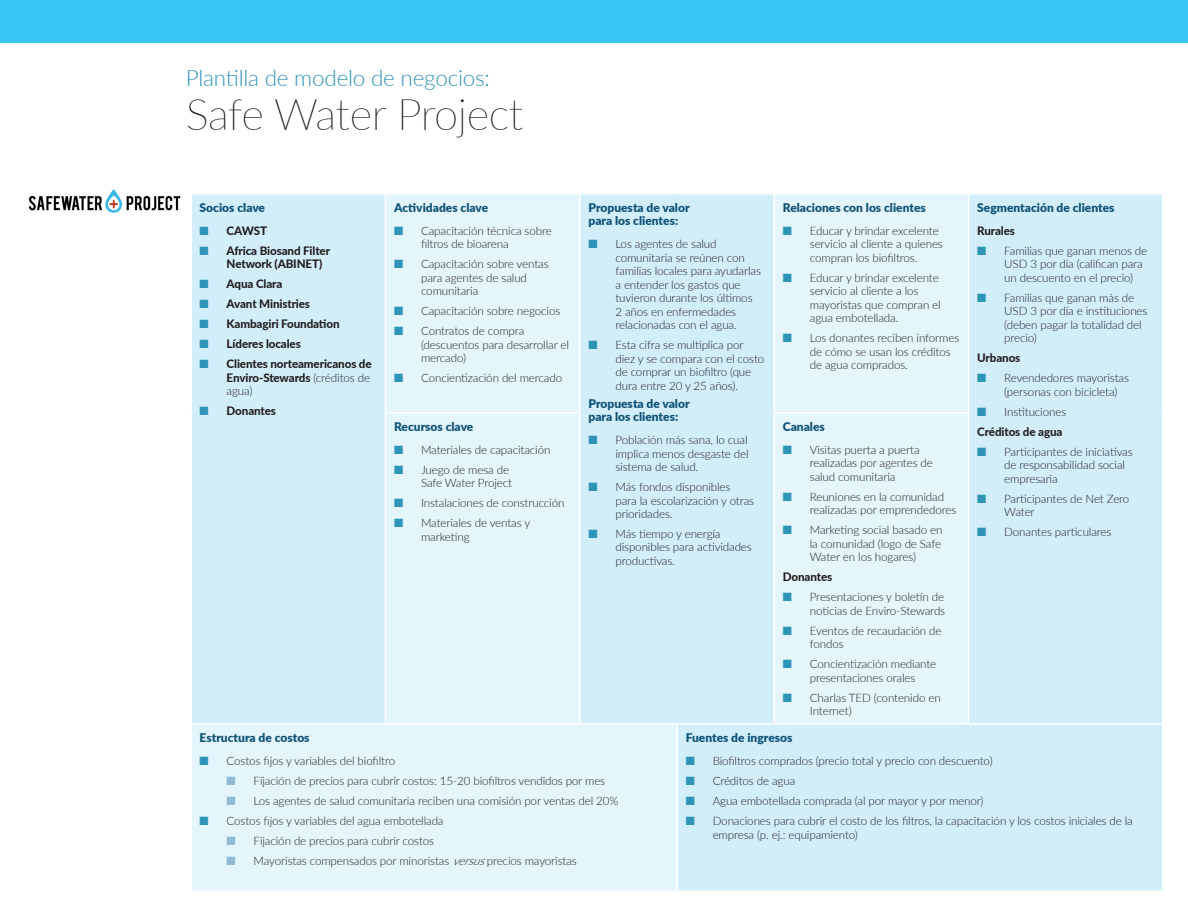
<style>
.page{position:relative;width:1188px;height:918px;background:#fff}
.page>*{position:absolute;margin:0;border:0;box-sizing:border-box;transform-origin:0 0}
.CaseStudy__heading{font:100 43.5px "Lato";letter-spacing:-.015em;color:#231f20}
.MainTableText{font:300 22.5px "Lato";letter-spacing:-.01em;color:#2f95b8}
.MainTableHeads{font:900 12px/13.5px "Lato";color:#0f5378}
.MainTableText-2{font:300 11.7px/13.5px "Lato";letter-spacing:-.01em;color:#231f20}
.MainTableText-3{font:800 11.7px/13.5px "Lato";letter-spacing:-.01em;color:#231f20}
.s1{color:#2f95b8}
.s2{font-weight:300}
.s3{color:#90bbd2}
.s4{font-style:italic}
</style>
<div class="page">
<div style="left:0;top:0;width:1188px;height:42px;background:#38c6f4"></div>
<div style="left:969px;top:194px;width:193px;height:697px;background:#d2eefb"></div>
<svg style="left:192px;top:194px;width:777px;height:697px;background:#dbf1fb"></svg>
<hr style="left:385px;top:194px;width:1px;height:218px;background:#fff">
<hr style="left:579px;top:194px;width:2px;height:218px;background:#fff">
<hr style="left:773px;top:194px;width:2px;height:218px;background:#fff">
<hr style="left:968px;top:194px;width:1px;height:218px;background:#fff">
<hr style="left:385px;top:412px;width:196px;height:1px;background:#fff">
<hr style="left:385px;top:413px;width:1px;height:310px;background:#fff">
<hr style="left:579px;top:413px;width:2px;height:310px;background:#fff">
<hr style="left:773px;top:412px;width:196px;height:1px;background:#fff">
<hr style="left:773px;top:413px;width:2px;height:310px;background:#fff">
<hr style="left:968px;top:413px;width:1px;height:310px;background:#fff">
<hr style="left:192px;top:723px;width:193px;height:2px;background:#fff">
<hr style="left:385px;top:723px;width:195px;height:2px;background:#fff">
<hr style="left:580px;top:723px;width:97px;height:2px;background:#fff">
<hr style="left:677px;top:723px;width:97px;height:2px;background:#fff">
<hr style="left:676px;top:725px;width:2px;height:166px;background:#fff">
<hr style="left:774px;top:723px;width:195px;height:2px;background:#fff">
<hr style="left:969px;top:723px;width:193px;height:2px;background:#fff">
<img style="left:28px;top:189px;width:153px;height:24px">
<p class="MainTableText" style="left:186px;top:62px;width:306px">Plantilla de modelo de negocios:</p>
<p class="CaseStudy__heading" style="left:186px;top:84px;width:339px">Safe Water Project</p>
<p class="MainTableHeads" style="left:200px;top:200px;width:67px">Socios clave</p>
<p class="MainTableText-3" style="left:200px;top:223px;width:69px"><span class="s1">■</span> CAWST</p>
<p class="MainTableText-3" style="left:227px;top:243px;width:105px;text-indent:-27px"><span class="s1">■</span> Africa Biosand Filter<br>Network (ABINET)</p>
<p class="MainTableText-3" style="left:200px;top:277px;width:84px"><span class="s1">■</span> Aqua Clara</p>
<p class="MainTableText-3" style="left:200px;top:297px;width:112px"><span class="s1">■</span> Avant Ministries</p>
<p class="MainTableText-3" style="left:200px;top:317px;width:142px"><span class="s1">■</span> Kambagiri Foundation</p>
<p class="MainTableText-3" style="left:200px;top:337px;width:103px"><span class="s1">■</span> Líderes locales</p>
<p class="MainTableText-3" style="left:227px;top:357px;width:147px;text-indent:-27px"><span class="s1">■</span> Clientes norteamericanos de<br>Enviro-Stewards <span class="s2">(créditos de agua)</span></p>
<p class="MainTableText-3" style="left:200px;top:404px;width:78px"><span class="s1">■</span> Donantes</p>
<p class="MainTableHeads" style="left:394px;top:200px;width:96px">Actividades clave</p>
<p class="MainTableText-2" style="left:421px;top:223px;width:132px;text-indent:-27px"><span class="s1">■</span> Capacitación técnica sobre filtros de bioarena</p>
<p class="MainTableText-2" style="left:421px;top:257px;width:129px;text-indent:-27px"><span class="s1">■</span> Capacitación sobre ventas para agentes de salud comunitaria</p>
<p class="MainTableText-2" style="left:394px;top:304px;width:168px"><span class="s1">■</span> Capacitación sobre negocios</p>
<p class="MainTableText-2" style="left:421px;top:324px;width:149px;text-indent:-27px"><span class="s1">■</span> Contratos de compra (descuentos para desarrollar el mercado)</p>
<p class="MainTableText-2" style="left:394px;top:371px;width:170px"><span class="s1">■</span> Concientización del mercado</p>
<p class="MainTableHeads" style="left:394px;top:419px;width:81px">Recursos clave</p>
<p class="MainTableText-2" style="left:394px;top:443px;width:158px"><span class="s1">■</span> Materiales de capacitación</p>
<p class="MainTableText-2" style="left:394px;top:463px;width:120px;text-align:right"><span class="s1">■</span> Juego de mesa de<br>Safe Water Project</p>
<p class="MainTableText-2" style="left:394px;top:496px;width:172px"><span class="s1">■</span> Instalaciones de construcción</p>
<p class="MainTableText-2" style="left:421px;top:516px;width:111px;text-indent:-27px"><span class="s1">■</span> Materiales de ventas y marketing</p>
<p class="MainTableHeads" style="left:588px;top:200px;width:103px">Propuesta de valor para los clientes:</p>
<p class="MainTableText-2" style="left:615px;top:237px;width:147px;text-indent:-27px"><span class="s1">■</span> Los agentes de salud comunitaria se reúnen con familias locales para ayudarlas a entender los gastos que tuvieron durante los últimos<br>2 años en enfermedades relacionadas con el agua.</p>
<p class="MainTableText-2" style="left:615px;top:338px;width:150px;text-indent:-27px"><span class="s1">■</span> Esta cifra se multiplica por diez y se compara con el costo de comprar un biofiltro (que dura entre 20 y 25 años).</p>
<p class="MainTableHeads" style="left:588px;top:396px;width:103px">Propuesta de valor para los clientes:</p>
<p class="MainTableText-2" style="left:615px;top:433px;width:135px;text-align:justify;text-indent:-27px"><span class="s1">■</span> Población más sana, lo cual implica menos desgaste del sistema de salud.</p>
<p class="MainTableText-2" style="left:615px;top:480px;width:140px;text-indent:-27px"><span class="s1">■</span> Más fondos disponibles para la escolarización y otras prioridades.</p>
<p class="MainTableText-2" style="left:615px;top:527px;width:138px;text-indent:-27px"><span class="s1">■</span> Más tiempo y energía disponibles para actividades productivas.</p>
<p class="MainTableHeads" style="left:783px;top:200px;width:144px">Relaciones con los clientes</p>
<p class="MainTableText-2" style="left:810px;top:223px;width:135px;text-indent:-27px"><span class="s1">■</span> Educar y brindar excelente servicio al cliente a quienes compran los biofiltros.</p>
<p class="MainTableText-2" style="left:810px;top:270px;width:132px;text-indent:-27px"><span class="s1">■</span> Educar y brindar excelente servicio al cliente a los mayoristas que compran el agua embotellada.</p>
<p class="MainTableText-2" style="left:810px;top:331px;width:151px;text-indent:-27px"><span class="s1">■</span> Los donantes reciben informes de cómo se usan los créditos de agua comprados.</p>
<p class="MainTableHeads" style="left:783px;top:419px;width:44px">Canales</p>
<p class="MainTableText-2" style="left:810px;top:443px;width:125px;text-indent:-27px"><span class="s1">■</span> Visitas puerta a puerta realizadas por agentes de salud comunitaria</p>
<p class="MainTableText-2" style="left:810px;top:490px;width:148px;text-indent:-27px"><span class="s1">■</span> Reuniones en la comunidad realizadas por emprendedores</p>
<p class="MainTableText-2" style="left:810px;top:523px;width:134px;text-indent:-27px"><span class="s1">■</span> Marketing social basado en la comunidad (logo de Safe<br>Water en los hogares)</p>
<p class="MainTableText-3" style="left:783px;top:570px;width:51px">Donantes</p>
<p class="MainTableText-2" style="left:783px;top:590px;width:164px;text-align:right"><span class="s1">■</span> Presentaciones y boletín de noticias de Enviro-Stewards</p>
<p class="MainTableText-2" style="left:810px;top:623px;width:133px;text-indent:-27px"><span class="s1">■</span> Eventos de recaudación de fondos</p>
<p class="MainTableText-2" style="left:783px;top:657px;width:155px;text-align:center"><span class="s1">■</span> Concientización mediante presentaciones orales</p>
<p class="MainTableText-2" style="left:810px;top:690px;width:132px;text-indent:-27px"><span class="s1">■</span> Charlas TED (contenido en<br>Internet)</p>
<p class="MainTableHeads" style="left:977px;top:200px;width:139px">Segmentación de clientes</p>
<p class="MainTableText-3" style="left:977px;top:223px;width:39px">Rurales</p>
<p class="MainTableText-2" style="left:1004px;top:243px;width:145px;text-indent:-27px"><span class="s1">■</span> Familias que ganan menos de<br>USD 3 por día (califican para un descuento en el precio)</p>
<p class="MainTableText-2" style="left:1004px;top:290px;width:145px;text-indent:-27px"><span class="s1">■</span> Familias que ganan más de<br>USD 3 por día e instituciones (deben pagar la totalidad del precio)</p>
<p class="MainTableText-3" style="left:977px;top:351px;width:45px">Urbanos</p>
<p class="MainTableText-2" style="left:1004px;top:371px;width:126px;text-indent:-27px"><span class="s1">■</span> Revendedores mayoristas (personas con bicicleta)</p>
<p class="MainTableText-2" style="left:977px;top:404px;width:91px"><span class="s1">■</span> Instituciones</p>
<p class="MainTableText-3" style="left:977px;top:424px;width:87px">Créditos de agua</p>
<p class="MainTableText-2" style="left:1004px;top:444px;width:130px;text-indent:-27px"><span class="s1">■</span> Participantes de iniciativas de responsabilidad social empresaria</p>
<p class="MainTableText-2" style="left:1004px;top:491px;width:127px;text-indent:-27px"><span class="s1">■</span> Participantes de Net Zero<br>Water</p>
<p class="MainTableText-2" style="left:977px;top:525px;width:136px"><span class="s1">■</span> Donantes particulares</p>
<p class="MainTableHeads" style="left:200px;top:731px;width:112px">Estructura de costos</p>
<p class="MainTableText-2" style="left:200px;top:754px;width:197px"><span class="s1">■</span> Costos fijos y variables del biofiltro</p>
<p class="MainTableText-2" style="left:227px;top:774px;width:380px"><span class="s3">■</span> Fijación de precios para cubrir costos: 15-20 biofiltros vendidos por mes</p>
<p class="MainTableText-2" style="left:227px;top:794px;width:393px"><span class="s3">■</span> Los agentes de salud comunitaria reciben una comisión por ventas del 20%</p>
<p class="MainTableText-2" style="left:200px;top:814px;width:245px"><span class="s1">■</span> Costos fijos y variables del agua embotellada</p>
<p class="MainTableText-2" style="left:227px;top:834px;width:209px"><span class="s3">■</span> Fijación de precios para cubrir costos</p>
<p class="MainTableText-2" style="left:227px;top:854px;width:352px"><span class="s3">■</span> Mayoristas compensados por minoristas <span class="s4">versus</span>precios mayoristas</p>
<p class="MainTableHeads" style="left:686px;top:731px;width:108px">Fuentes de ingresos</p>
<p class="MainTableText-2" style="left:686px;top:754px;width:308px"><span class="s1">■</span> Biofiltros comprados (precio total y precio con descuento)</p>
<p class="MainTableText-2" style="left:686px;top:774px;width:111px"><span class="s1">■</span> Créditos de agua</p>
<p class="MainTableText-2" style="left:686px;top:794px;width:299px"><span class="s1">■</span> Agua embotellada comprada (al por mayor y por menor)</p>
<p class="MainTableText-2" style="left:713px;top:814px;width:422px;text-indent:-27px"><span class="s1">■</span> Donaciones para cubrir el costo de los filtros, la capacitación y los costos iniciales de la empresa (p. ej.: equipamiento)</p>
</div>
